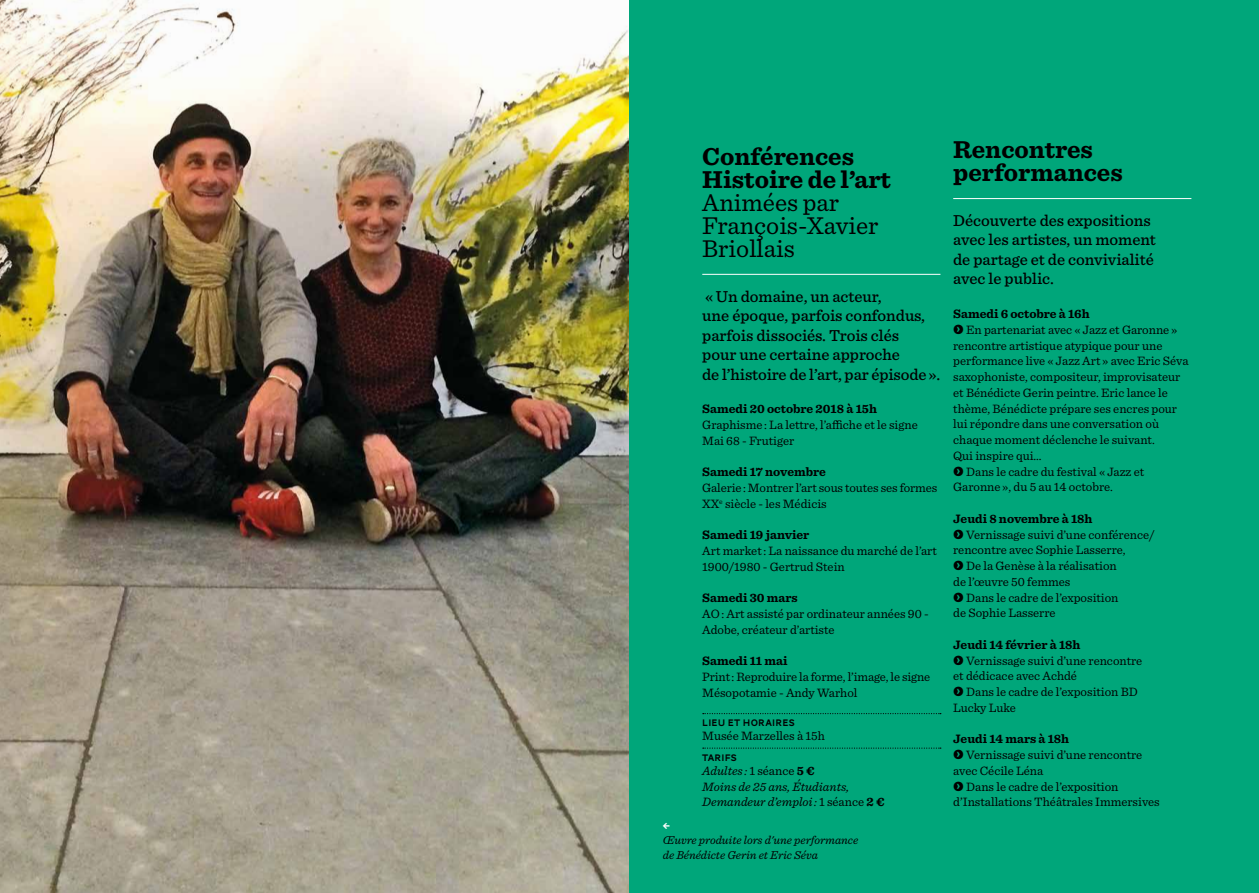
<style>
.page{position:relative;width:1259px;height:893px;background:#fff}
.page>*{position:absolute;margin:0;border:0;box-sizing:border-box;transform-origin:0 0}
.t1{font:700 25.5px/22.8px "Sentinel";color:#000}
.t2{font:25.5px/22.8px "Sentinel";color:#000}
.t3{font:500 16.5px/19.5px "Sentinel";color:#000}
.t4{font:12.75px/15.8px "Sentinel";color:#000}
.t5{font:700 12.75px "Sentinel";color:#000}
.t6{font:italic 12.75px/15.8px "Sentinel";color:#000}
.t7{font:italic 12px/15px "Sentinel";color:#000}
.t8{font:700 12px "Source Code Pro";color:#fff}
.t9{font:9.75px "AW Conqueror Carved One";letter-spacing:.02em;color:#000}
.s1{font-style:normal}
.s2{font-weight:700;font-style:normal}
.s3{font-weight:700}
.s4{font-family:"Totem Cameo Beta B Rond"}
</style>
<div class="page">
<img style="left:0;top:0;width:629px;height:893px">
<div style="left:629px;top:0;width:630px;height:893px;background:#00a67a"></div>
<hr style="left:702px;top:274px;width:238px;height:1px;background:#fff">
<svg style="left:703px;top:713px;width:238px;height:1px"></svg>
<svg style="left:703px;top:747px;width:238px;height:2px"></svg>
<hr style="left:953px;top:198px;width:238px;height:1px;background:#fff">
<h1 class="t1" style="left:702px;top:144px;width:190px">Conférences<br>Histoire de l’art</h1>
<h1 class="t2" style="left:702px;top:189px;width:178px">Animées par<br>François-Xavier<br>Briollais</h1>
<p class="t3" style="left:702px;top:285px;width:240px">« Un domaine, un acteur,<br>une époque, parfois confondus, parfois dissociés. Trois clés<br>pour une certaine approche<br>de l’histoire de l’art, par épisode ».</p>
<p class="t5" style="left:702px;top:399px;width:176px">Samedi 20 octobre 2018 à 15h</p>
<p class="t4" style="left:702px;top:416px;width:217px">Graphisme : La lettre, l’affiche et le signe<br>Mai 68 - Frutiger</p>
<p class="t5" style="left:702px;top:462px;width:125px">Samedi 17 novembre</p>
<p class="t4" style="left:702px;top:479px;width:237px">Galerie : Montrer l’art sous toutes ses formes<br>XX<sup>e</sup> siècle - les Médicis</p>
<p class="t5" style="left:702px;top:525px;width:109px">Samedi 19 janvier</p>
<p class="t4" style="left:702px;top:542px;width:236px">Art market : La naissance du marché de l’art<br>1900/1980 - Gertrud Stein</p>
<p class="t5" style="left:702px;top:588px;width:97px">Samedi 30 mars</p>
<p class="t4" style="left:702px;top:605px;width:228px">AO : Art assisté par ordinateur années 90 -<br>Adobe, créateur d’artiste</p>
<p class="t5" style="left:702px;top:651px;width:87px">Samedi 11 mai</p>
<p class="t4" style="left:702px;top:668px;width:229px">Print : Reproduire la forme, l’image, le signe<br>Mésopotamie - Andy Warhol</p>
<p class="t9" style="left:702px;top:719px;width:94px">LIEU ET HORAIRES</p>
<p class="t4" style="left:702px;top:727px;width:124px">Musée Marzelles à 15h</p>
<p class="t9" style="left:702px;top:753px;width:36px">TARIFS</p>
<p class="t6" style="left:702px;top:762px;width:184px">Adultes : <span class="s1">1 séance</span> <span class="s2">5 €<br></span>Moins de 25 ans, Étudiants,<br>Demandeur d’emploi : <span class="s1">1 séance</span> <span class="s2">2 €</span></p>
<p class="t8" style="left:663px;top:817px;width:9px">←</p>
<p class="t7" style="left:663px;top:832px;width:197px">Œuvre produite lors d'une performance de Bénédicte Gerin et Eric Séva</p>
<h1 class="t1" style="left:953px;top:137px;width:171px">Rencontres performances</h1>
<p class="t3" style="left:953px;top:210px;width:204px">Découverte des expositions avec les artistes, un moment de partage et de convivialité avec le public.</p>
<p class="t4" style="left:953px;top:305px;width:237px"><span class="s3">Samedi 6 octobre à 16h<br></span><span class="s4">›</span> En partenariat avec « Jazz et Garonne » rencontre artistique atypique pour une performance live « Jazz Art » avec Eric Séva saxophoniste, compositeur, improvisateur et Bénédicte Gerin peintre. Eric lance le thème, Bénédicte prépare ses encres pour lui répondre dans une conversation où chaque moment déclenche le suivant.<br>Qui inspire qui…<br><span class="s4">›</span> Dans le cadre du festival « Jazz et Garonne », du 5 au 14 octobre.</p>
<p class="t4" style="left:953px;top:510px;width:203px"><span class="s3">Jeudi 8 novembre à 18h<br></span><span class="s4">›</span> Vernissage suivi d’une conférence/ rencontre avec Sophie Lasserre,<br><span class="s4">›</span> De la Genèse à la réalisation<br>de l’œuvre 50 femmes<br><span class="s4">›</span> Dans le cadre de l’exposition<br>de Sophie Lasserre</p>
<p class="t4" style="left:953px;top:636px;width:191px"><span class="s3">Jeudi 14 février à 18h<br></span><span class="s4">›</span> Vernissage suivi d’une rencontre et dédicace avec Achdé<br><span class="s4">›</span> Dans le cadre de l’exposition BD<br>Lucky Luke</p>
<p class="t4" style="left:953px;top:730px;width:208px"><span class="s3">Jeudi 14 mars à 18h<br></span><span class="s4">›</span> Vernissage suivi d’une rencontre avec Cécile Léna<br><span class="s4">›</span> Dans le cadre de l’exposition d’Installations Théâtrales Immersives</p>
</div>
